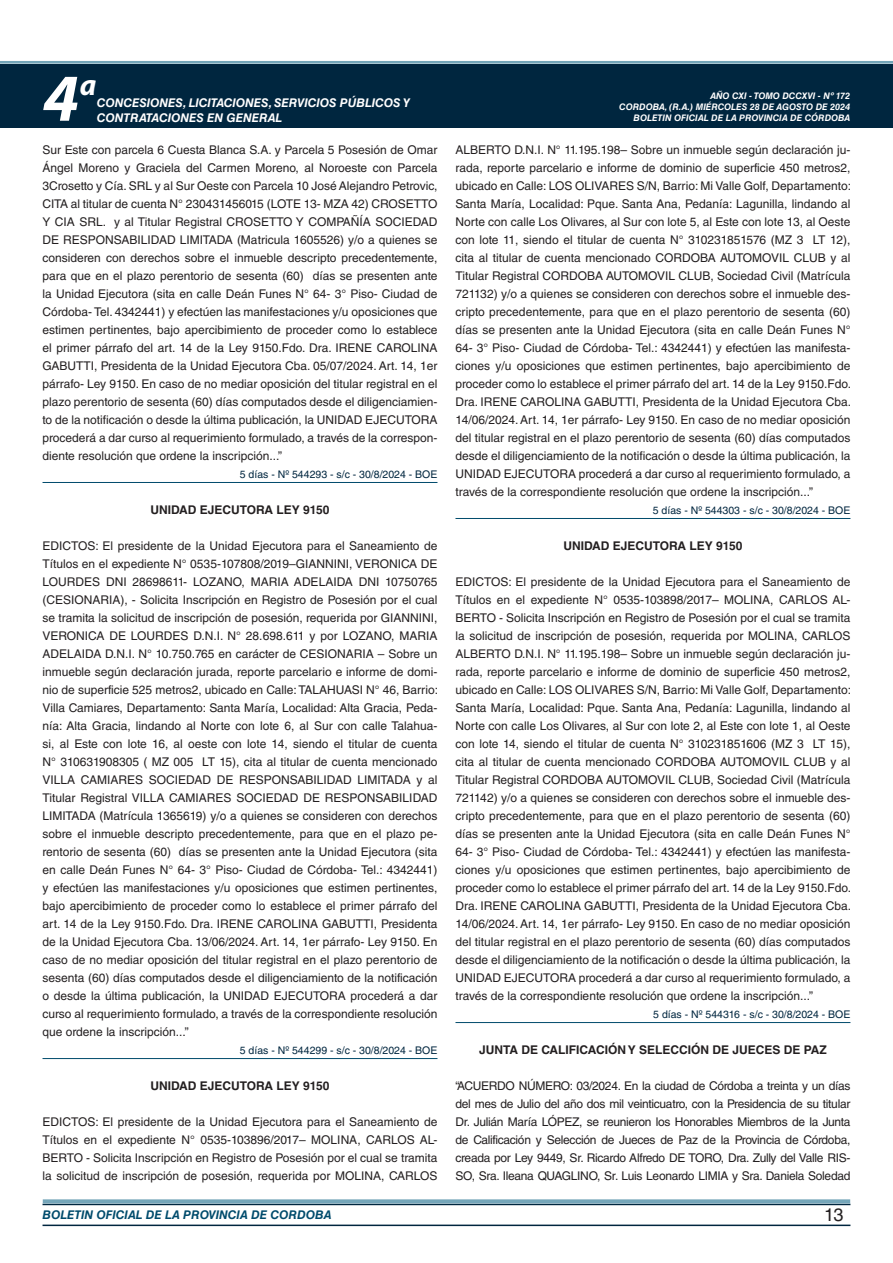
<style>
.page{position:relative;width:893px;height:1263px;background:#fff}
.page>*{position:absolute;margin:0;border:0;box-sizing:border-box;transform-origin:0 0}
.t1{font:italic 700 67.5px "Myriad Pro";color:#fff}
.t2{font:italic 700 30px "Myriad Pro";color:#fff}
.t3{font:18px "Helvetica LT Std";color:#231f20}
.TEXTO_BASE{font:12px/18px "Helvetica LT Std";color:#231f20;text-align:justify}
.RESUELVE{font:700 12px "Helvetica LT Std";color:#231f20}
.t4{font:italic 700 12px/14.4px "Helvetica LT Std";color:#fff}
.t5{font:italic 700 12px "Helvetica LT Std";color:#004b6c}
.FECHA_DE_VENCIMIENTO{font:10.5px "Helvetica LT Std";color:#00263f}
.t6{font:italic 700 9px/10.8px "Helvetica LT Std";color:#fff;text-align:right}
</style>
<div class="page">
<div style="left:0;top:61px;width:893px;height:6px;background:#fff;opacity:.75"></div>
<hr style="left:43px;top:1224px;width:807px;height:2px;background:#00263f">
<div style="left:42px;top:1198px;width:809px;height:8px;background:#fff;opacity:.75"></div>
<div style="left:0;top:64px;width:893px;height:64px;background:#00263f"></div>
<hr style="left:43px;top:482px;width:394px;height:1px;background:#004b6c">
<hr style="left:43px;top:1058px;width:394px;height:1px;background:#004b6c">
<hr style="left:455px;top:518px;width:395px;height:1px;background:#004b6c">
<hr style="left:455px;top:1022px;width:395px;height:1px;background:#004b6c">
<h1 class="t1" style="left:43px;top:54px;width:38px">4</h1>
<h2 class="t2" style="left:80px;top:66px;width:18px">a</h2>
<p class="t4" style="left:97px;top:96px;width:315px">CONCESIONES, LICITACIONES, SERVICIOS PÚBLICOS Y<br>CONTRATACIONES EN GENERAL</p>
<p class="TEXTO_BASE" style="left:43px;top:141px;width:396px">Sur Este con parcela 6 Cuesta Blanca S.A. y Parcela 5 Posesión de Omar Ángel Moreno y Graciela del Carmen Moreno, al Noroeste con Parcela 3Crosetto y Cía. SRL y al Sur Oeste con Parcela 10 José Alejandro Petrovic, CITA al titular de cuenta N° 230431456015 (LOTE 13- MZA 42) CROSETTO Y CIA SRL. y al Titular Registral CROSETTO Y COMPAÑÍA SOCIEDAD DE RESPONSABILIDAD LIMITADA (Matricula 1605526) y/o a quienes se consideren con derechos sobre el inmueble descripto precedentemente, para que en el plazo perentorio de sesenta (60) días se presenten ante la Unidad Ejecutora (sita en calle Deán Funes N° 64- 3° Piso- Ciudad de Córdoba- Tel. 4342441) y efectúen las manifestaciones y/u oposiciones que estimen pertinentes, bajo apercibimiento de proceder como lo establece el primer párrafo del art. 14 de la Ley 9150.Fdo. Dra. IRENE CAROLINA GABUTTI, Presidenta de la Unidad Ejecutora Cba. 05/07/2024. Art. 14, 1er párrafo- Ley 9150. En caso de no mediar oposición del titular registral en el plazo perentorio de sesenta (60) días computados desde el diligenciamien&shy;to de la notificación o desde la última publicación, la UNIDAD EJECUTORA procederá a dar curso al requerimiento formulado, a través de la correspon&shy;diente resolución que ordene la inscripción...”</p>
<p class="FECHA_DE_VENCIMIENTO" style="left:240px;top:468px;width:199px">5 días - Nº 544293 - s/c - 30/8/2024 - BOE</p>
<p class="RESUELVE" style="left:150px;top:502px;width:181px">UNIDAD EJECUTORA LEY 9150</p>
<p class="TEXTO_BASE" style="left:43px;top:537px;width:397px">EDICTOS: El presidente de la Unidad Ejecutora para el Saneamiento de Títulos en el expediente N° 0535-107808/2019–GIANNINI, VERONICA DE LOURDES DNI 28698611- LOZANO, MARIA ADELAIDA DNI 10750765 (CESIONARIA), - Solicita Inscripción en Registro de Posesión por el cual se tramita la solicitud de inscripción de posesión, requerida por GIANNINI, VERONICA DE LOURDES D.N.I. N° 28.698.611 y por LOZANO, MARIA ADELAIDA D.N.I. N° 10.750.765 en carácter de CESIONARIA – Sobre un inmueble según declaración jurada, reporte parcelario e informe de domi&shy;nio de superficie 525 metros2, ubicado en Calle: TALAHUASI N° 46, Barrio:<br>Villa Camiares, Departamento: Santa María, Localidad: Alta Gracia, Peda&shy;nía: Alta Gracia, lindando al Norte con lote 6, al Sur con calle Talahua&shy;si, al Este con lote 16, al oeste con lote 14, siendo el titular de cuenta N° 310631908305 ( MZ 005 LT 15), cita al titular de cuenta mencionado VILLA CAMIARES SOCIEDAD DE RESPONSABILIDAD LIMITADA y al Titular Registral VILLA CAMIARES SOCIEDAD DE RESPONSABILIDAD LIMITADA (Matrícula 1365619) y/o a quienes se consideren con derechos sobre el inmueble descripto precedentemente, para que en el plazo pe&shy;rentorio de sesenta (60) días se presenten ante la Unidad Ejecutora (sita en calle Deán Funes N° 64- 3° Piso- Ciudad de Córdoba- Tel.: 4342441) y efectúen las manifestaciones y/u oposiciones que estimen pertinentes, bajo apercibimiento de proceder como lo establece el primer párrafo del art. 14 de la Ley 9150.Fdo. Dra. IRENE CAROLINA GABUTTI, Presidenta de la Unidad Ejecutora Cba. 13/06/2024. Art. 14, 1er párrafo- Ley 9150. En caso de no mediar oposición del titular registral en el plazo perentorio de sesenta (60) días computados desde el diligenciamiento de la notificación o desde la última publicación, la UNIDAD EJECUTORA procederá a dar curso al requerimiento formulado, a través de la correspondiente resolución que ordene la inscripción...”</p>
<p class="FECHA_DE_VENCIMIENTO" style="left:240px;top:1044px;width:199px">5 días - Nº 544299 - s/c - 30/8/2024 - BOE</p>
<p class="RESUELVE" style="left:150px;top:1078px;width:181px">UNIDAD EJECUTORA LEY 9150</p>
<p class="TEXTO_BASE" style="left:43px;top:1113px;width:396px">EDICTOS: El presidente de la Unidad Ejecutora para el Saneamiento de Títulos en el expediente N° 0535-103896/2017– MOLINA, CARLOS AL-BERTO - Solicita Inscripción en Registro de Posesión por el cual se tramita la solicitud de inscripción de posesión, requerida por MOLINA, CARLOS</p>
<p class="t6" style="left:619px;top:91px;width:233px">AÑO CXI - TOMO DCCXVI - Nº 172<br>CORDOBA, (R.A.) MIÉRCOLES 28 DE AGOSTO DE 2024</p>
<p class="t6" style="left:634px;top:112px;width:218px">BOLETIN OFICIAL DE LA PROVINCIA DE CÓRDOBA</p>
<p class="TEXTO_BASE" style="left:455px;top:141px;width:397px">ALBERTO D.N.I. N° 11.195.198– Sobre un inmueble según declaración ju&shy;rada, reporte parcelario e informe de dominio de superficie 450 metros2, ubicado en Calle: LOS OLIVARES S/N, Barrio: Mi Valle Golf, Departamento:<br>Santa María, Localidad: Pque. Santa Ana, Pedanía: Lagunilla, lindando al Norte con calle Los Olivares, al Sur con lote 5, al Este con lote 13, al Oeste con lote 11, siendo el titular de cuenta N° 310231851576 (MZ 3 LT 12), cita al titular de cuenta mencionado CORDOBA AUTOMOVIL CLUB y al Titular Registral CORDOBA AUTOMOVIL CLUB, Sociedad Civil (Matrícula 721132) y/o a quienes se consideren con derechos sobre el inmueble des&shy;cripto precedentemente, para que en el plazo perentorio de sesenta (60) días se presenten ante la Unidad Ejecutora (sita en calle Deán Funes N° 64- 3° Piso- Ciudad de Córdoba- Tel.: 4342441) y efectúen las manifesta&shy;ciones y/u oposiciones que estimen pertinentes, bajo apercibimiento de proceder como lo establece el primer párrafo del art. 14 de la Ley 9150.Fdo.<br>Dra. IRENE CAROLINA GABUTTI, Presidenta de la Unidad Ejecutora Cba.<br>14/06/2024. Art. 14, 1er párrafo- Ley 9150. En caso de no mediar oposición del titular registral en el plazo perentorio de sesenta (60) días computados desde el diligenciamiento de la notificación o desde la última publicación, la UNIDAD EJECUTORA procederá a dar curso al requerimiento formulado, a través de la correspondiente resolución que ordene la inscripción...”</p>
<p class="FECHA_DE_VENCIMIENTO" style="left:653px;top:504px;width:199px">5 días - Nº 544303 - s/c - 30/8/2024 - BOE</p>
<p class="RESUELVE" style="left:563px;top:538px;width:181px">UNIDAD EJECUTORA LEY 9150</p>
<p class="TEXTO_BASE" style="left:455px;top:573px;width:397px">EDICTOS: El presidente de la Unidad Ejecutora para el Saneamiento de Títulos en el expediente N° 0535-103898/2017– MOLINA, CARLOS AL-BERTO - Solicita Inscripción en Registro de Posesión por el cual se tramita la solicitud de inscripción de posesión, requerida por MOLINA, CARLOS ALBERTO D.N.I. N° 11.195.198– Sobre un inmueble según declaración ju&shy;rada, reporte parcelario e informe de dominio de superficie 450 metros2, ubicado en Calle: LOS OLIVARES S/N, Barrio: Mi Valle Golf, Departamento:<br>Santa María, Localidad: Pque. Santa Ana, Pedanía: Lagunilla, lindando al Norte con calle Los Olivares, al Sur con lote 2, al Este con lote 1, al Oeste con lote 14, siendo el titular de cuenta N° 310231851606 (MZ 3 LT 15), cita al titular de cuenta mencionado CORDOBA AUTOMOVIL CLUB y al Titular Registral CORDOBA AUTOMOVIL CLUB, Sociedad Civil (Matrícula 721142) y/o a quienes se consideren con derechos sobre el inmueble des&shy;cripto precedentemente, para que en el plazo perentorio de sesenta (60) días se presenten ante la Unidad Ejecutora (sita en calle Deán Funes N° 64- 3° Piso- Ciudad de Córdoba- Tel.: 4342441) y efectúen las manifesta&shy;ciones y/u oposiciones que estimen pertinentes, bajo apercibimiento de proceder como lo establece el primer párrafo del art. 14 de la Ley 9150.Fdo.<br>Dra. IRENE CAROLINA GABUTTI, Presidenta de la Unidad Ejecutora Cba.<br>14/06/2024. Art. 14, 1er párrafo- Ley 9150. En caso de no mediar oposición del titular registral en el plazo perentorio de sesenta (60) días computados desde el diligenciamiento de la notificación o desde la última publicación, la UNIDAD EJECUTORA procederá a dar curso al requerimiento formulado, a través de la correspondiente resolución que ordene la inscripción...”</p>
<p class="FECHA_DE_VENCIMIENTO" style="left:653px;top:1008px;width:199px">5 días - Nº 544316 - s/c - 30/8/2024 - BOE</p>
<p class="RESUELVE" style="left:479px;top:1042px;width:349px">JUNTA DE CALIFICACIÓN Y SELECCIÓN DE JUECES DE PAZ</p>
<p class="TEXTO_BASE" style="left:455px;top:1077px;width:396px">“ACUERDO NÚMERO: 03/2024. En la ciudad de Córdoba a treinta y un días del mes de Julio del año dos mil veinticuatro, con la Presidencia de su titular Dr. Julián María LÓPEZ, se reunieron los Honorables Miembros de la Junta de Calificación y Selección de Jueces de Paz de la Provincia de Córdoba, creada por Ley 9449, Sr. Ricardo Alfredo DE TORO, Dra. Zully del Valle RIS-SO, Sra. Ileana QUAGLINO, Sr. Luis Leonardo LIMIA y Sra. Daniela Soledad</p>
<p class="t5" style="left:43px;top:1208px;width:290px">BOLETIN OFICIAL DE LA PROVINCIA DE CORDOBA</p>
<h3 class="t3" style="left:824px;top:1204px;width:21px">13</h3>
</div>
